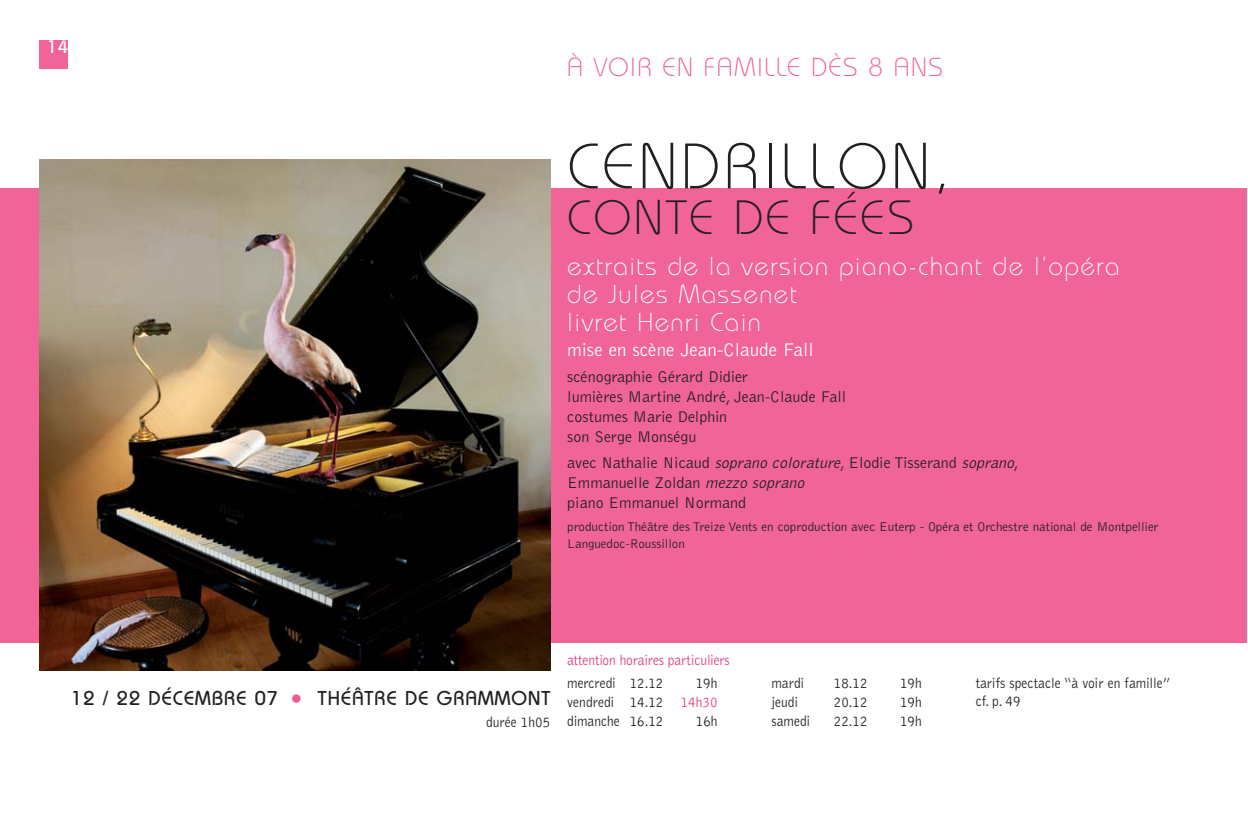
<style>
.page{position:relative;width:1248px;height:840px;background:#fff}
.page>*{position:absolute;margin:0;border:0;box-sizing:border-box;transform-origin:0 0}
.t1{font:300 64px "Bauhaus";letter-spacing:.055em;color:#231f20}
.t2{font:300 48px "Bauhaus";letter-spacing:.055em;color:#231f20}
.t3{font:300 26px/28px "Bauhaus";letter-spacing:.055em;color:#fff}
.t4{font:300 26px "Bauhaus";letter-spacing:.055em;color:#f05a93}
.t5{font:500 20px "Bauhaus";letter-spacing:.055em;color:#231f20}
.t6{font:300 19px "Bell Gothic";color:#fff}
.t7{font:500 18px "Bauhaus";color:#fff}
.t8{font:300 16px/20px "Bell Gothic";color:#231f20}
.t9{font:300 15px/19.2px "Bell Gothic";color:#231f20;text-align:justify;scale:.9 1}
.t10{font:300 15px "Bell Gothic";letter-spacing:-.01em;color:#e23d89;scale:.9 1}
.t11{font:300 13px/17px "Bell Gothic";color:#231f20}
.s1{font-style:italic}
.s2{font-size:24px;color:#f05a93}
.s3{color:#e23d89}
</style>
<div class="page">
<div style="left:0;top:188px;width:1246px;height:454px;background:#f06498"></div>
<img style="left:40px;top:160px;width:510px;height:510px">
<div style="left:40px;top:41px;width:28px;height:28px;background:#f06498"></div>
<p class="t7" style="left:47px;top:41px;width:23px">14</p>
<h3 class="t4" style="left:567px;top:58px;width:377px">À VOIR EN FAMILLE DÈS 8 ANS</h3>
<h1 class="t1" style="left:567px;top:143px;width:385px">CENDRILLON,</h1>
<h2 class="t2" style="left:567px;top:201px;width:348px">CONTE DE FÉES</h2>
<h3 class="t3" style="left:567px;top:254px;width:553px">extraits de la version piano-chant de l’opéra de Jules Massenet<br>livret Henri Cain</h3>
<p class="t6" style="left:567px;top:343px;width:248px">mise en scène Jean-Claude Fall</p>
<p class="t8" style="left:567px;top:367px;width:280px">scénographie Gérard Didier<br>lumières Martine André, Jean-Claude Fall costumes Marie Delphin<br>son Serge Monségu</p>
<p class="t8" style="left:567px;top:453px;width:453px">avec Nathalie Nicaud <span class="s1">soprano colorature</span>, Elodie Tisserand <span class="s1">soprano</span>,<br>Emmanuelle Zoldan <span class="s1">mezzo soprano<br></span>piano Emmanuel Normand</p>
<p class="t11" style="left:567px;top:518px;width:592px">production Théâtre des Treize Vents en coproduction avec Euterp - Opéra et Orchestre national de Montpellier<br>Languedoc-Roussillon</p>
<p class="t5" style="left:71px;top:690px;width:480px">12 / 22 DÉCEMBRE 07 <span class="s2">•</span> THÉÂTRE DE GRAMMONT</p>
<p class="t9" style="left:486px;top:712px;width:73px">durée 1h05</p>
<p class="t10" style="left:567px;top:654px;width:182px">attention horaires particuliers</p>
<p class="t9" style="left:567px;top:673px;width:108px">mercredi 12.12</p>
<p class="t9" style="left:567px;top:673px;width:168px;text-indent:128px">19h vendredi 14.12 <span class="s3">14h30 </span>dimanche 16.12</p>
<p class="t9" style="left:695px;top:712px;width:26px">16h</p>
<p class="t9" style="left:771px;top:673px;width:38px">mardi</p>
<p class="t9" style="left:833px;top:673px;width:39px">18.12</p>
<p class="t9" style="left:900px;top:673px;width:26px">19h</p>
<p class="t9" style="left:771px;top:692px;width:31px">jeudi</p>
<p class="t9" style="left:833px;top:692px;width:39px">20.12</p>
<p class="t9" style="left:900px;top:692px;width:26px">19h</p>
<p class="t9" style="left:771px;top:712px;width:45px">samedi</p>
<p class="t9" style="left:833px;top:712px;width:39px">22.12</p>
<p class="t9" style="left:900px;top:712px;width:26px">19h</p>
<p class="t9" style="left:975px;top:674px;width:218px;line-height:18px">tarifs spectacle “à voir en famille” cf. p. 49</p>
</div>
